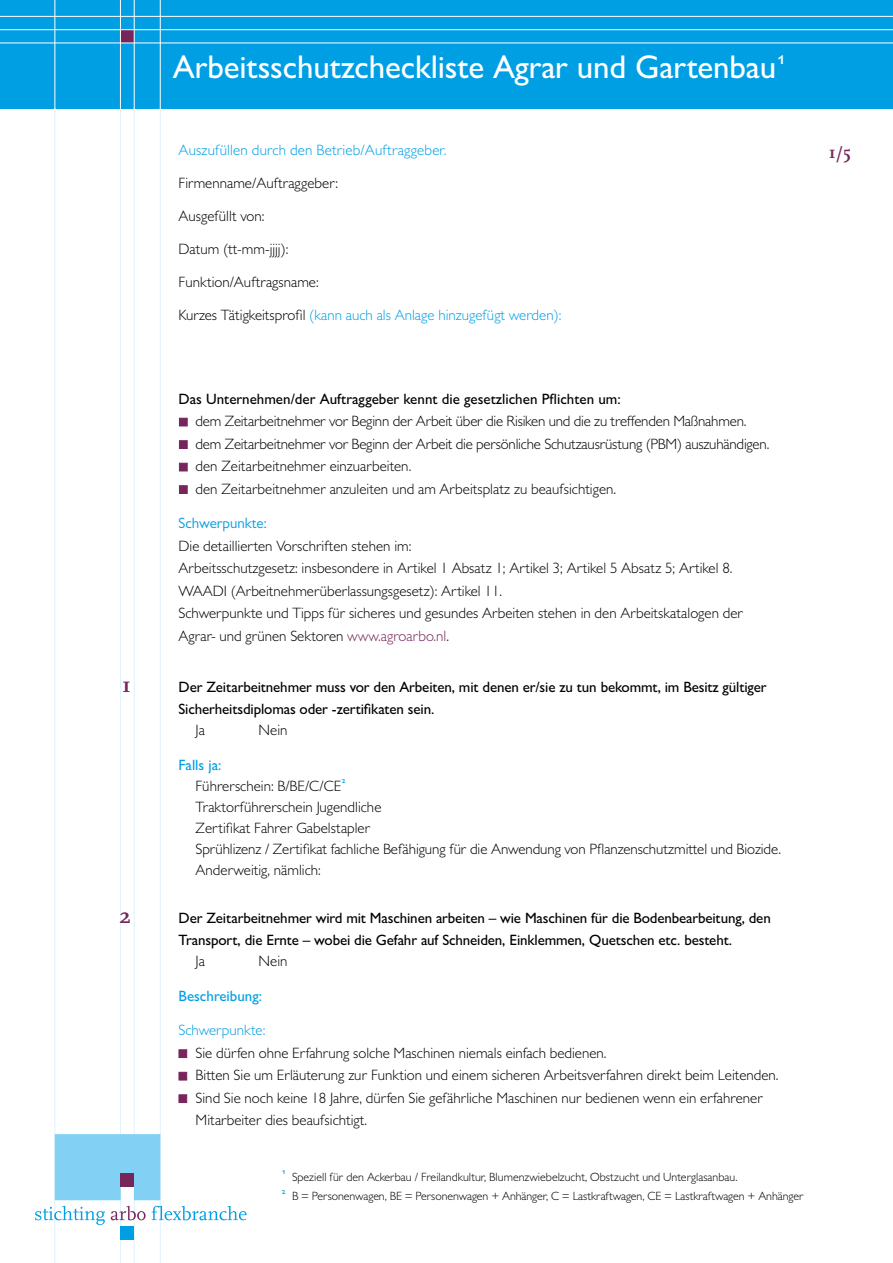
<style>
.page{position:relative;width:893px;height:1263px;background:#fff}
.page>*{position:absolute;margin:0;border:0;box-sizing:border-box;transform-origin:0 0}
.t1{font:500 33px "Gill Sans MT Pro";letter-spacing:-.005em;color:#fff}
.t2{font:700 22.5px "Scala";color:#77265b}
.t3{font:700 18px "Scala";color:#77265b}
.t4{font:300 15px/22.5px "Gill Sans MT Pro";color:#000}
.t5{font:500 15px/22.5px "Gill Sans MT Pro";letter-spacing:-.01em;color:#000}
.t6{font:300 15px "Gill Sans MT Pro";color:#009fe3}
.t7{font:500 15px "Gill Sans MT Pro";color:#009fe3}
.t8{font:15px "Gill Sans MT Pro";color:#009fe3}
.t9{font:300 12px "Gill Sans MT Pro";color:#000}
.t10{font:500 8.7px "Gill Sans MT Pro";color:#009fe3}
.s1{color:#000}
.s2{color:#77265b}
</style>
<div class="page">
<div style="left:0;top:0;width:893px;height:108px;background:#009fe3"></div>
<div style="left:120px;top:30px;width:14px;height:13px;background:#77265b"></div>
<hr style="left:0;top:43px;width:893px;height:1px;background:#fff">
<hr style="left:0;top:29px;width:893px;height:1px;background:#fff">
<hr style="left:0;top:16px;width:893px;height:1px;background:#fff">
<hr style="left:160px;top:0;width:1px;height:108px;background:#fff">
<hr style="left:120px;top:0;width:1px;height:108px;background:#fff">
<hr style="left:54px;top:0;width:1px;height:108px;background:#fff">
<hr style="left:134px;top:0;width:1px;height:108px;background:#fff">
<hr style="left:160px;top:108px;width:1px;height:1155px;background:#dff2fd">
<hr style="left:120px;top:108px;width:1px;height:1155px;background:#dff2fd">
<hr style="left:54px;top:108px;width:1px;height:1155px;background:#dff2fd">
<hr style="left:134px;top:108px;width:1px;height:1155px;background:#dff2fd">
<svg style="left:35px;top:1206px;width:70px;height:19px"></svg>
<svg style="left:111px;top:1206px;width:35px;height:14px"></svg>
<svg style="left:152px;top:1206px;width:95px;height:14px"></svg>
<div style="left:55px;top:1134px;width:105px;height:66px;background:#83d0f5"></div>
<div style="left:121px;top:1174px;width:13px;height:13px;background:#77265b"></div>
<div style="left:121px;top:1227px;width:13px;height:13px;background:#009fe3"></div>
<div style="left:179px;top:418px;width:9px;height:8px;background:#77265b;border:1px solid #77265b"></div>
<div style="left:179px;top:440px;width:9px;height:9px;background:#77265b;border:1px solid #77265b"></div>
<div style="left:179px;top:463px;width:9px;height:8px;background:#77265b;border:1px solid #77265b"></div>
<div style="left:179px;top:485px;width:9px;height:9px;background:#77265b;border:1px solid #77265b"></div>
<div style="left:179px;top:1049px;width:8px;height:9px;background:#77265b;border:1px solid #77265b"></div>
<div style="left:179px;top:1072px;width:8px;height:8px;background:#77265b;border:1px solid #77265b"></div>
<div style="left:179px;top:1094px;width:8px;height:9px;background:#77265b;border:1px solid #77265b"></div>
<h1 class="t1" style="left:173px;top:48px;width:614px">Arbeitsschutzcheckliste Agrar und Gartenbau<sup>1</sup></h1>
<p class="t6" style="left:179px;top:141px;width:269px">Auszufüllen durch den Betrieb/Auftraggeber.</p>
<p class="t4" style="left:179px;top:171px;width:161px">Firmenname/Auftraggeber:</p>
<p class="t4" style="left:179px;top:204px;width:87px">Ausgefüllt von:</p>
<p class="t4" style="left:179px;top:237px;width:111px">Datum (tt-mm-jjjj):</p>
<p class="t4" style="left:179px;top:270px;width:142px">Funktion/Auftragsname:</p>
<p class="t6" style="left:179px;top:306px;width:384px"><span class="s1">Kurzes Tätigkeitsprofil</span> (kann auch als Anlage hinzugefügt werden):</p>
<p class="t3" style="left:829px;top:142px;width:24px">1/5</p>
<p class="t5" style="left:179px;top:387px;width:444px">Das Unternehmen/der Auftraggeber kennt die gesetzlichen Pflichten um:</p>
<p class="t4" style="left:196px;top:410px;width:575px">dem Zeitarbeitnehmer vor Beginn der Arbeit über die Risiken und die zu treffenden Maßnahmen. dem Zeitarbeitnehmer vor Beginn der Arbeit die persönliche Schutzausrüstung (PBM) auszuhändigen. den Zeitarbeitnehmer einzuarbeiten.<br>den Zeitarbeitnehmer anzuleiten und am Arbeitsplatz zu beaufsichtigen.</p>
<p class="t8" style="left:179px;top:514px;width:90px">Schwerpunkte:</p>
<p class="t4" style="left:179px;top:534px;width:566px">Die detaillierten Vorschriften stehen im:<br>Arbeitsschutzgesetz: insbesondere in Artikel 1 Absatz 1; Artikel 3; Artikel 5 Absatz 5; Artikel 8.<br>WAADI (Arbeitnehmerüberlassungsgesetz): Artikel 11.<br>Schwerpunkte und Tipps für sicheres und gesundes Arbeiten stehen in den Arbeitskatalogen der Agrar- und grünen Sektoren <span class="s2">www.agroarbo.nl</span>.</p>
<h2 class="t2" style="left:122px;top:672px;width:10px">1</h2>
<p class="t5" style="left:179px;top:675px;width:590px">Der Zeitarbeitnehmer muss vor den Arbeiten, mit denen er/sie zu tun bekommt, im Besitz gültiger<br>Sicherheitsdiplomas oder -zertifikaten sein.</p>
<p class="t4" style="left:196px;top:719px;width:11px">Ja</p>
<p class="t4" style="left:259px;top:719px;width:30px">Nein</p>
<p class="t7" style="left:179px;top:756px;width:44px">Falls ja:</p>
<p class="t4" style="left:196px;top:774px;width:147px">Führerschein: B/BE/C/CE</p>
<p class="t10" style="left:341px;top:775px;width:6px">2</p>
<p class="t4" style="left:196px;top:796px;width:587px;line-height:21px">Traktorführerschein Jugendliche<br>Zertifikat Fahrer Gabelstapler<br>Sprühlizenz / Zertifikat fachliche Befähigung für die Anwendung von Pflanzenschutzmittel und Biozide.<br>Anderweitig, nämlich:</p>
<h2 class="t2" style="left:119px;top:903px;width:13px">2</h2>
<p class="t5" style="left:179px;top:906px;width:594px">Der Zeitarbeitnehmer wird mit Maschinen arbeiten – wie Maschinen für die Bodenbearbeitung, den<br>Transport, die Ernte – wobei die Gefahr auf Schneiden, Einklemmen, Quetschen etc. besteht.</p>
<p class="t4" style="left:196px;top:950px;width:11px">Ja</p>
<p class="t4" style="left:259px;top:950px;width:30px">Nein</p>
<p class="t7" style="left:179px;top:987px;width:85px">Beschreibung:</p>
<p class="t6" style="left:179px;top:1021px;width:88px">Schwerpunkte:</p>
<p class="t4" style="left:196px;top:1041px;width:584px">Sie dürfen ohne Erfahrung solche Maschinen niemals einfach bedienen.<br>Bitten Sie um Erläuterung zur Funktion und einem sicheren Arbeitsverfahren direkt beim Leitenden.<br>Sind Sie noch keine 18 Jahre, dürfen Sie gefährliche Maschinen nur bedienen wenn ein erfahrener Mitarbeiter dies beaufsichtigt.</p>
<p class="t10" style="left:281px;top:1166px;width:6px">1</p>
<p class="t9" style="left:292px;top:1169px;width:447px">Speziell für den Ackerbau / Freilandkultur, Blumenzwiebelzucht, Obstzucht und Unterglasanbau.</p>
<p class="t10" style="left:281px;top:1185px;width:6px">2</p>
<p class="t9" style="left:292px;top:1189px;width:513px">B = Personenwagen, BE = Personenwagen + Anhänger, C = Lastkraftwagen, CE = Lastkraftwagen + Anhänger</p>
</div>
